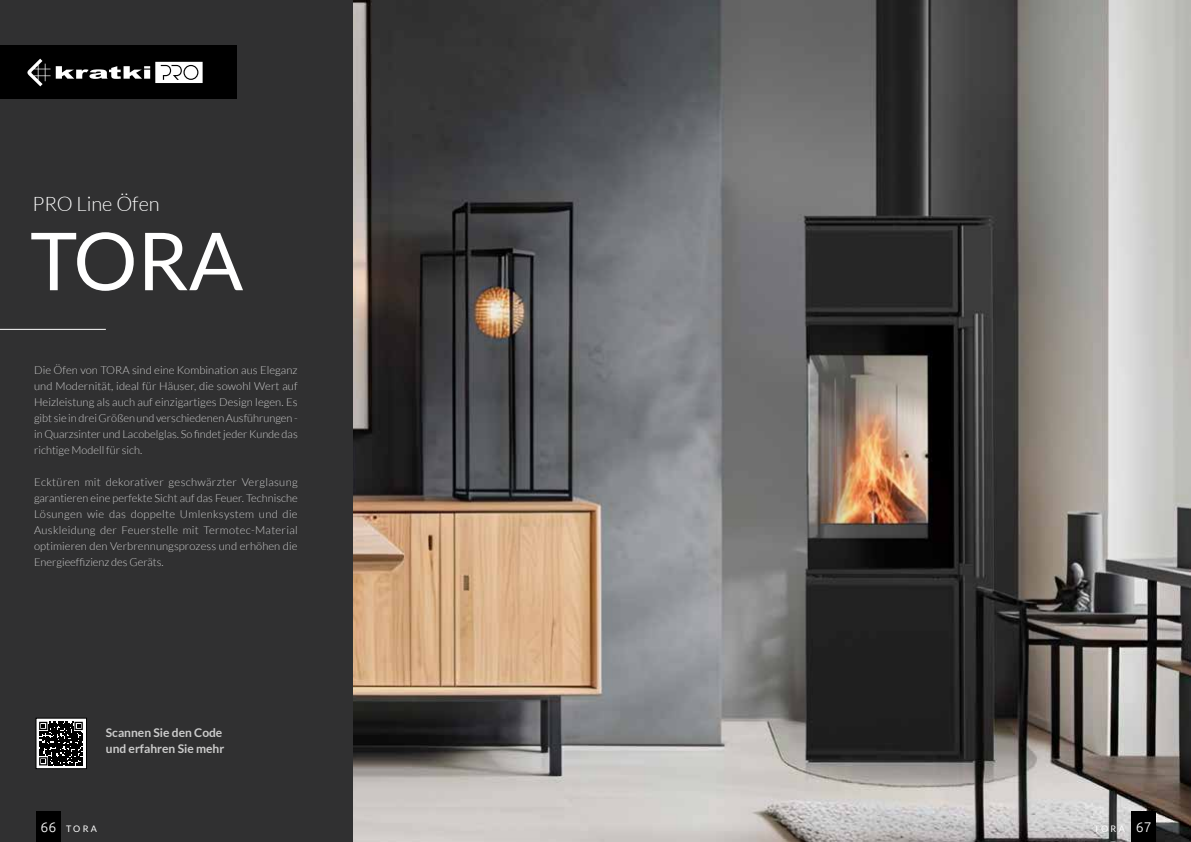
<style>
.page{position:relative;width:1191px;height:842px;background:#fff}
.page>*{position:absolute;margin:0;border:0;box-sizing:border-box;transform-origin:0 0}
.t1{font:80px "Lato";color:#fff}
.t2{font:300 20px "Lato";color:#fff}
.t3{font:700 12px/16px "Lato";color:#ccc}
.t4{font:300 11px/16px "Lato";color:#ccc;text-align:justify}
.t5{font:9px "Lato";letter-spacing:.25em;color:#fff}
.s1{font-family:"Ubuntu";font-weight:300;font-size:14px}
</style>
<div class="page">
<img style="left:352px;top:0;width:839px;height:842px">
<div style="left:0;top:0;width:352px;height:842px;background:#303031"></div>
<hr style="left:0;top:329px;width:106px;height:1px;background:#fff">
<div style="left:36px;top:812px;width:25px;height:30px;background:#000"></div>
<div style="left:0;top:45px;width:236px;height:54px;background:#000"></div>
<svg style="left:27px;top:59px;width:176px;height:27px"></svg>
<div style="left:36px;top:718px;width:50px;height:51px;background:linear-gradient(to right,#fff,#fff)"></div>
<div style="left:36px;top:718px;width:51px;height:51px;border:1px solid #000"></div>
<div style="left:1131px;top:812px;width:25px;height:30px;background:#000"></div>
<svg style="left:39px;top:722px;width:44px;height:43px"></svg>
<h2 class="t2" style="left:33px;top:193px;width:129px">PRO Line Öfen</h2>
<h1 class="t1" style="left:30px;top:217px;width:215px">TORA</h1>
<p class="t4" style="left:34px;top:362px;width:265px">Die Öfen von TORA sind eine Kombination aus Eleganz und Modernität, ideal für Häuser, die sowohl Wert auf Heizleistung als auch auf einzigartiges Design legen. Es gibt sie in drei Größen und verschiedenen Ausführungen - in Quarzsinter und Lacobelglas. So findet jeder Kunde das richtige Modell für sich.</p>
<p class="t4" style="left:34px;top:474px;width:265px">Ecktüren mit dekorativer geschwärzter Verglasung garantieren eine perfekte Sicht auf das Feuer. Technische Lösungen wie das doppelte Umlenksystem und die Auskleidung der Feuerstelle mit Termotec-Material optimieren den Verbrennungsprozess und erhöhen die Energieeffizienz des Geräts.</p>
<p class="t3" style="left:106px;top:724px;width:120px">Scannen Sie den Code und erfahren Sie mehr</p>
<p class="t5" style="left:40px;top:823px;width:58px"><span class="s1">66</span> TORA</p>
<p class="t5" style="left:1094px;top:823px;width:59px">TORA <span class="s1">67</span></p>
</div>
